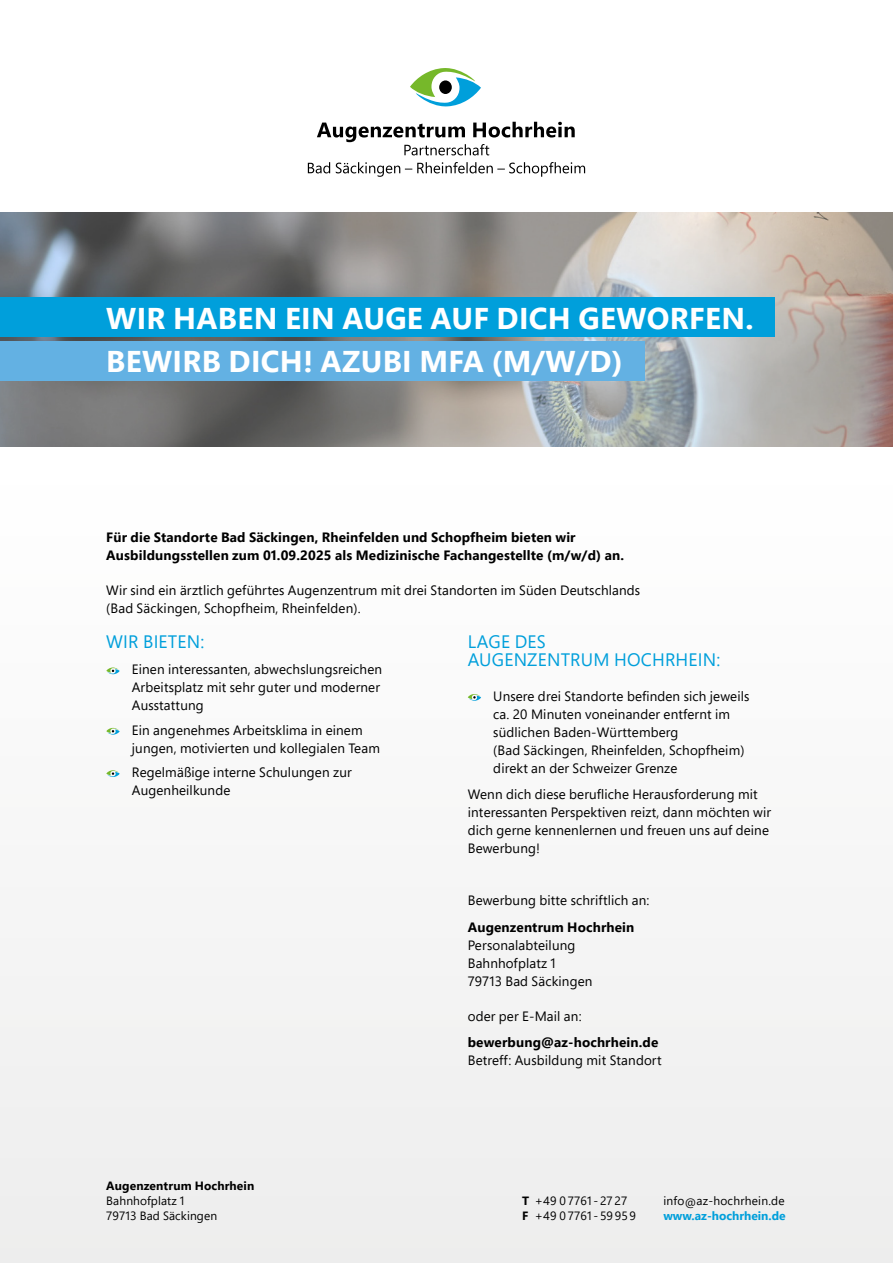
<style>
.page{position:relative;width:893px;height:1263px;background:#fff}
.page>*{position:absolute;margin:0;border:0;box-sizing:border-box;transform-origin:0 0}
.t1{font:700 30px "Segoe Pro";letter-spacing:.01em;color:#fff}
.t2{font:18px/18px "Segoe Pro";letter-spacing:.01em;color:#009fdb}
.t3{font:13.5px/18px "Segoe Pro";letter-spacing:.01em;color:#000}
.t4{font:700 13.5px/18px "Segoe Pro";letter-spacing:.01em;color:#000}
.t5{font:12px/15px "Segoe Pro";letter-spacing:.01em;color:#000}
.t6{font:700 12px "Segoe Pro";letter-spacing:.01em;color:#000}
.t7{font:700 12px "Segoe Pro";color:#009fdb}
.s1{font-weight:700}
</style>
<div class="page">
<div style="left:0;top:446px;width:893px;height:817px;background:#f6f6f6"></div>
<svg style="left:410px;top:68px;width:71px;height:39px"></svg>
<svg style="left:308px;top:162px;width:277px;height:15px"></svg>
<svg style="left:317px;top:122px;width:258px;height:33px"></svg>
<img style="left:0;top:213px;width:893px;height:233px">
<div style="left:0;top:341px;width:644px;height:40px;background:#63b1e3"></div>
<svg style="left:106px;top:667px;width:14px;height:7px"></svg>
<svg style="left:106px;top:728px;width:14px;height:7px"></svg>
<svg style="left:106px;top:770px;width:14px;height:7px"></svg>
<svg style="left:468px;top:694px;width:13px;height:7px"></svg>
<div style="left:0;top:298px;width:775px;height:39px;background:#009fdb"></div>
<h1 class="t1" style="left:106px;top:297px;width:649px">WIR HABEN EIN AUGE AUF DICH GEWORFEN.</h1>
<h1 class="t1" style="left:106px;top:340px;width:518px">BEWIRB DICH! AZUBI MFA (M/W/D)</h1>
<p class="t4" style="left:106px;top:527px;width:519px">Für die Standorte Bad Säckingen, Rheinfelden und Schopfheim bieten wir<br>Ausbildungsstellen zum 01.09.2025 als Medizinische Fachangestellte (m/w/d) an.</p>
<p class="t3" style="left:106px;top:581px;width:535px">Wir sind ein ärztlich geführtes Augenzentrum mit drei Standorten im Süden Deutschlands (Bad Säckingen, Schopfheim, Rheinfelden).</p>
<h2 class="t2" style="left:106px;top:632px;width:100px">WIR BIETEN:</h2>
<p class="t3" style="left:132px;top:660px;width:252px">Einen interessanten, abwechslungsreichen<br>Arbeitsplatz mit sehr guter und moderner<br>Ausstattung</p>
<p class="t3" style="left:132px;top:720px;width:250px">Ein angenehmes Arbeitsklima in einem jungen, motivierten und kollegialen Team</p>
<p class="t3" style="left:132px;top:763px;width:221px">Regelmäßige interne Schulungen zur<br>Augenheilkunde</p>
<h2 class="t2" style="left:468px;top:632px;width:254px">LAGE DES<br>AUGENZENTRUM HOCHRHEIN:</h2>
<p class="t3" style="left:493px;top:687px;width:258px">Unsere drei Standorte befinden sich jeweils ca. 20 Minuten voneinander entfernt im südlichen Baden-Württemberg<br>(Bad Säckingen, Rheinfelden, Schopfheim) direkt an der Schweizer Grenze</p>
<p class="t3" style="left:468px;top:785px;width:305px">Wenn dich diese berufliche Herausforderung mit interessanten Perspektiven reizt, dann möchten wir dich gerne kennenlernen und freuen uns auf deine Bewerbung!</p>
<p class="t3" style="left:468px;top:891px;width:183px">Bewerbung bitte schriftlich an:</p>
<p class="t4" style="left:468px;top:917px;width:168px">Augenzentrum Hochrhein</p>
<p class="t3" style="left:468px;top:936px;width:126px">Personalabteilung<br>Bahnhofplatz 1<br>79713 Bad Säckingen</p>
<p class="t3" style="left:468px;top:1007px;width:115px">oder per E-Mail an:</p>
<p class="t4" style="left:468px;top:1033px;width:192px">bewerbung@az-hochrhein.de</p>
<p class="t3" style="left:468px;top:1051px;width:195px">Betreff: Ausbildung mit Standort</p>
<p class="t6" style="left:106px;top:1178px;width:150px">Augenzentrum Hochrhein</p>
<p class="t5" style="left:106px;top:1193px;width:112px">Bahnhofplatz 1<br>79713 Bad Säckingen</p>
<p class="t5" style="left:522px;top:1193px;width:115px"><span class="s1">T</span> +49 0 7761 - 27 27<br><span class="s1">F</span> +49 0 7761 - 59 95 9</p>
<p class="t5" style="left:663px;top:1193px;width:123px">info@az-hochrhein.de</p>
<p class="t7" style="left:663px;top:1208px;width:124px">www.az-hochrhein.de</p>
</div>
